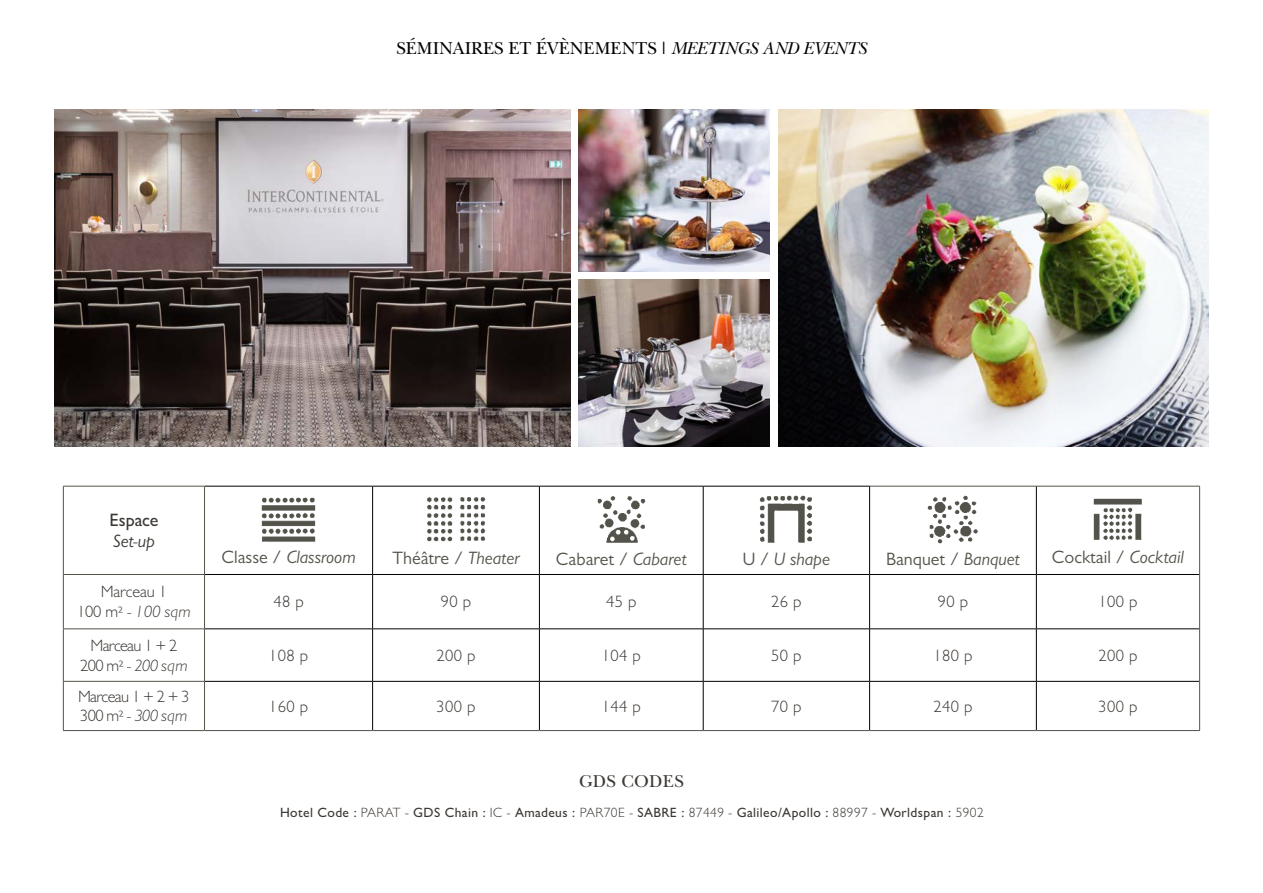
<style>
.page{position:relative;width:1263px;height:893px;background:#fff}
.page>*{position:absolute;margin:0;border:0;box-sizing:border-box;transform-origin:0 0}
.t1{font:18px "Gill Sans MT Pro";color:#54534a}
.t2{font:18px "New Baskerville";color:#000}
.t3{font:italic 18px "Gill Sans MT Pro";color:#54534a}
.t4{font:18px "New Baskerville";letter-spacing:.02em;color:#3d3935}
.t5{font:500 18px "Gill Sans MT Pro";color:#3d3935}
.t6{font:italic 18px "Gill Sans MT Pro";color:#3d3935}
.t7{font:300 16.5px "Gill Sans MT Pro";letter-spacing:.03em;color:#3d3935}
.t8{font:italic 300 16.5px "Gill Sans MT Pro";letter-spacing:.005em;color:#3d3935}
.t9{font:300 16.5px "Gill Sans MT Pro";letter-spacing:-.04em;color:#3d3935}
.t10{font:300 16.5px "Gill Sans MT Pro";letter-spacing:-.01em;color:#3d3935}
.t11{font:500 13.5px "Gill Sans MT Pro";letter-spacing:.03em;color:#3d3935}
.s1{font-style:italic}
.s2{font-style:normal}
.s3{font-weight:300}
</style>
<div class="page">
<hr style="left:205px;top:486px;width:168px;height:1px;background:#000">
<hr style="left:373px;top:486px;width:166px;height:1px;background:#000">
<hr style="left:372px;top:486px;width:1px;height:88px;background:#000">
<hr style="left:539px;top:486px;width:164px;height:1px;background:#000">
<hr style="left:539px;top:486px;width:1px;height:88px;background:#000">
<hr style="left:703px;top:486px;width:167px;height:1px;background:#000">
<hr style="left:703px;top:486px;width:1px;height:88px;background:#000">
<hr style="left:870px;top:486px;width:166px;height:1px;background:#54534a">
<hr style="left:1036px;top:486px;width:164px;height:1px;background:#54534a">
<hr style="left:1199px;top:486px;width:1px;height:88px;background:#54534a">
<hr style="left:869px;top:486px;width:1px;height:88px;background:#000">
<hr style="left:1036px;top:486px;width:1px;height:88px;background:#000">
<hr style="left:205px;top:574px;width:168px;height:1px;background:#000">
<hr style="left:373px;top:574px;width:166px;height:1px;background:#000">
<hr style="left:372px;top:575px;width:1px;height:54px;background:#000">
<hr style="left:539px;top:574px;width:164px;height:1px;background:#000">
<hr style="left:539px;top:575px;width:1px;height:54px;background:#000">
<hr style="left:703px;top:574px;width:167px;height:1px;background:#000">
<hr style="left:703px;top:575px;width:1px;height:54px;background:#000">
<hr style="left:870px;top:574px;width:166px;height:1px;background:#000">
<hr style="left:869px;top:575px;width:1px;height:54px;background:#000">
<hr style="left:1036px;top:574px;width:163px;height:1px;background:#000">
<hr style="left:1036px;top:575px;width:1px;height:54px;background:#000">
<hr style="left:205px;top:629px;width:168px;height:1px;background:#000">
<hr style="left:373px;top:629px;width:166px;height:1px;background:#000">
<hr style="left:372px;top:629px;width:1px;height:52px;background:#000">
<hr style="left:539px;top:629px;width:164px;height:1px;background:#000">
<hr style="left:539px;top:629px;width:1px;height:52px;background:#000">
<hr style="left:703px;top:629px;width:167px;height:1px;background:#000">
<hr style="left:703px;top:629px;width:1px;height:52px;background:#000">
<hr style="left:870px;top:629px;width:166px;height:1px;background:#000">
<hr style="left:869px;top:629px;width:1px;height:52px;background:#000">
<hr style="left:1036px;top:629px;width:163px;height:1px;background:#000">
<hr style="left:1036px;top:629px;width:1px;height:52px;background:#000">
<hr style="left:205px;top:681px;width:168px;height:1px;background:#000">
<hr style="left:373px;top:681px;width:166px;height:1px;background:#000">
<hr style="left:372px;top:682px;width:1px;height:48px;background:#000">
<hr style="left:539px;top:681px;width:164px;height:1px;background:#000">
<hr style="left:539px;top:682px;width:1px;height:48px;background:#000">
<hr style="left:703px;top:681px;width:167px;height:1px;background:#000">
<hr style="left:703px;top:682px;width:1px;height:48px;background:#000">
<hr style="left:870px;top:681px;width:166px;height:1px;background:#000">
<hr style="left:869px;top:682px;width:1px;height:48px;background:#000">
<hr style="left:1036px;top:681px;width:163px;height:1px;background:#000">
<hr style="left:1036px;top:682px;width:1px;height:48px;background:#000">
<hr style="left:1199px;top:574px;width:1px;height:55px;background:#54534a">
<hr style="left:1199px;top:629px;width:1px;height:52px;background:#54534a">
<hr style="left:1199px;top:681px;width:1px;height:49px;background:#54534a">
<hr style="left:205px;top:730px;width:168px;height:1px;background:#54534a">
<hr style="left:373px;top:730px;width:166px;height:1px;background:#54534a">
<hr style="left:539px;top:730px;width:164px;height:1px;background:#54534a">
<hr style="left:703px;top:730px;width:167px;height:1px;background:#54534a">
<hr style="left:870px;top:730px;width:166px;height:1px;background:#54534a">
<hr style="left:1036px;top:730px;width:164px;height:1px;background:#54534a">
<hr style="left:63px;top:486px;width:142px;height:1px;background:#54534a">
<hr style="left:63px;top:486px;width:1px;height:88px;background:#54534a">
<hr style="left:204px;top:486px;width:1px;height:88px;background:#54534a">
<hr style="left:63px;top:574px;width:142px;height:1px;background:#54534a">
<hr style="left:63px;top:575px;width:1px;height:54px;background:#54534a">
<hr style="left:204px;top:575px;width:1px;height:54px;background:#54534a">
<hr style="left:63px;top:629px;width:142px;height:1px;background:#54534a">
<hr style="left:63px;top:629px;width:1px;height:52px;background:#54534a">
<hr style="left:204px;top:629px;width:1px;height:52px;background:#54534a">
<hr style="left:63px;top:681px;width:142px;height:1px;background:#54534a">
<hr style="left:63px;top:682px;width:1px;height:48px;background:#54534a">
<hr style="left:204px;top:682px;width:1px;height:48px;background:#54534a">
<hr style="left:63px;top:730px;width:142px;height:1px;background:#54534a">
<img style="left:262px;top:497px;width:53px;height:45px">
<img style="left:427px;top:497px;width:58px;height:45px">
<img style="left:597px;top:496px;width:48px;height:47px">
<img style="left:760px;top:496px;width:52px;height:47px">
<img style="left:927px;top:495px;width:51px;height:49px">
<img style="left:1093px;top:498px;width:49px;height:42px">
<img style="left:54px;top:109px;width:516px;height:337px">
<img style="left:579px;top:109px;width:190px;height:162px">
<img style="left:579px;top:280px;width:190px;height:166px">
<img style="left:778px;top:109px;width:430px;height:337px">
<p class="t2" style="left:396px;top:38px;width:472px">SÉMINAIRES ET ÉVÈNEMENTS | <span class="s1">MEETINGS AND EVENTS</span></p>
<p class="t5" style="left:109px;top:509px;width:51px">Espace</p>
<p class="t6" style="left:113px;top:530px;width:44px">Set-up</p>
<p class="t10" style="left:101px;top:582px;width:68px">Marceau 1</p>
<p class="t8" style="left:77px;top:602px;width:115px"><span class="s2">100 m²</span> - 100 sqm</p>
<p class="t9" style="left:90px;top:635px;width:88px">Marceau 1 + 2</p>
<p class="t8" style="left:80px;top:655px;width:109px"><span class="s2">200 m²</span> - 200 sqm</p>
<p class="t9" style="left:78px;top:686px;width:113px">Marceau 1 + 2 + 3</p>
<p class="t8" style="left:80px;top:706px;width:109px"><span class="s2">300 m²</span> - 300 sqm</p>
<p class="t3" style="left:222px;top:547px;width:135px"><span class="s2">Classe /</span> Classroom</p>
<p class="t1" style="left:392px;top:547px;width:129px">Théâtre / <span class="s1">Theater</span></p>
<p class="t1" style="left:556px;top:548px;width:132px">Cabaret / <span class="s1">Cabaret</span></p>
<p class="t3" style="left:743px;top:548px;width:89px"><span class="s2">U /</span> U shape</p>
<p class="t1" style="left:886px;top:549px;width:135px">Banquet / <span class="s1">Banquet</span></p>
<p class="t1" style="left:1052px;top:546px;width:134px">Cocktail / <span class="s1">Cocktail</span></p>
<p class="t7" style="left:273px;top:592px;width:32px">48 p</p>
<p class="t7" style="left:441px;top:592px;width:32px">90 p</p>
<p class="t7" style="left:606px;top:592px;width:32px">45 p</p>
<p class="t7" style="left:771px;top:592px;width:32px">26 p</p>
<p class="t7" style="left:938px;top:592px;width:32px">90 p</p>
<p class="t7" style="left:1098px;top:592px;width:41px">100 p</p>
<p class="t7" style="left:269px;top:645px;width:41px">108 p</p>
<p class="t7" style="left:436px;top:645px;width:41px">200 p</p>
<p class="t7" style="left:602px;top:645px;width:41px">104 p</p>
<p class="t7" style="left:771px;top:645px;width:32px">50 p</p>
<p class="t7" style="left:933px;top:645px;width:41px">180 p</p>
<p class="t7" style="left:1098px;top:645px;width:41px">200 p</p>
<p class="t7" style="left:269px;top:696px;width:41px">160 p</p>
<p class="t7" style="left:436px;top:696px;width:41px">300 p</p>
<p class="t7" style="left:602px;top:696px;width:41px">144 p</p>
<p class="t7" style="left:771px;top:696px;width:32px">70 p</p>
<p class="t7" style="left:933px;top:696px;width:41px">240 p</p>
<p class="t7" style="left:1098px;top:696px;width:41px">300 p</p>
<p class="t4" style="left:579px;top:770px;width:106px">GDS CODES</p>
<p class="t11" style="left:280px;top:804px;width:705px">Hotel Code : <span class="s3">PARAT -</span> GDS Chain : <span class="s3">IC -</span> Amadeus : <span class="s3">PAR70E -</span> SABRE : <span class="s3">87449 -</span> Galileo/Apollo : <span class="s3">88997 -</span> Worldspan : <span class="s3">5902</span></p>
</div>
